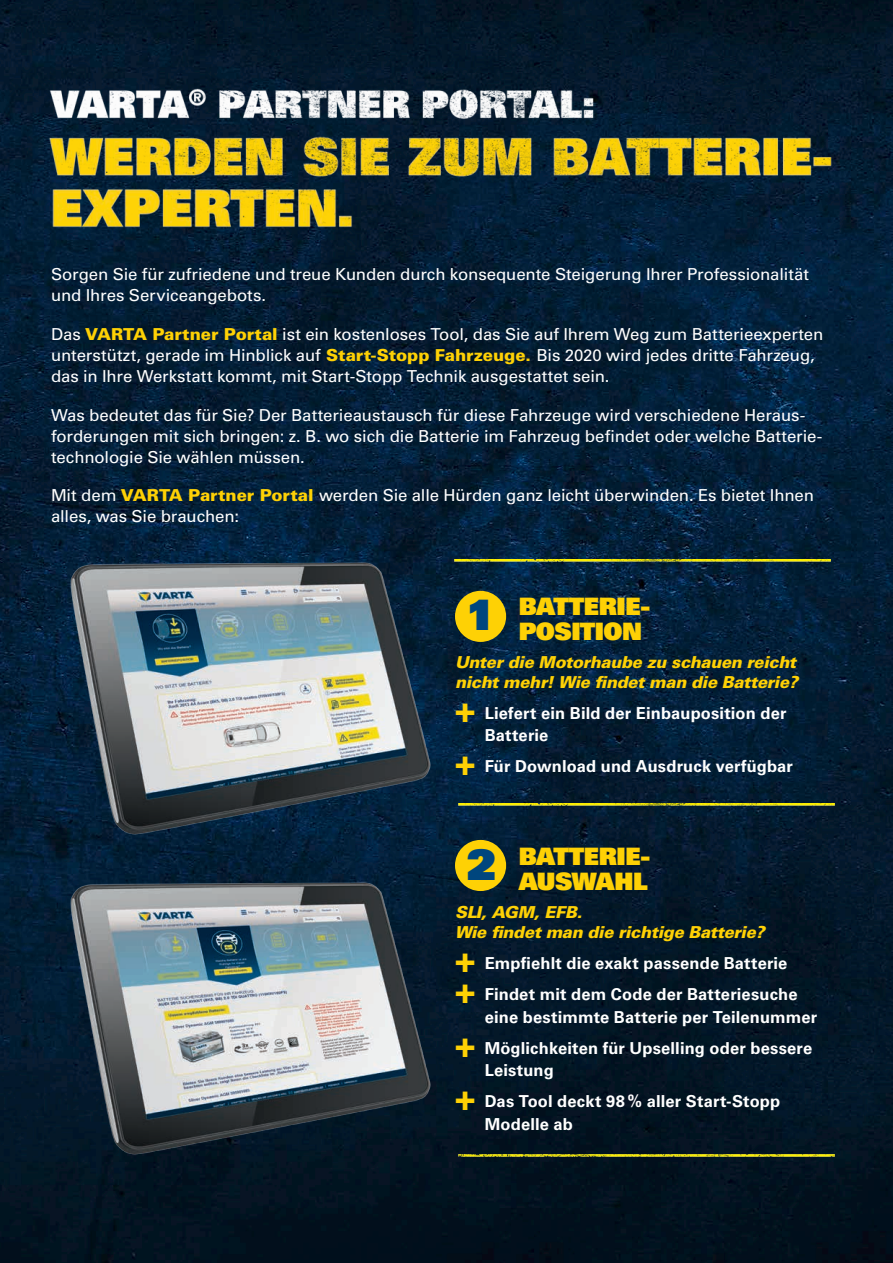
<style>
.page{position:relative;width:893px;height:1263px;background:#fff}
.page>*{position:absolute;margin:0;border:0;box-sizing:border-box;transform-origin:0 0}
.t1{font:42px "Univers LT Std X Black";color:#00467e}
.t2{font:24px/25.5px "Univers LT Std X Black";letter-spacing:-.02em;color:#fed105}
.t3{font:16.5px/21px "Univers LT Std";letter-spacing:-.005em;color:#fff}
.t4{font:700 16.5px/31px "Univers LT Std";letter-spacing:.01em;color:#fff}
.t5{font:italic 900 16.5px/19.5px "Univers LT Std";letter-spacing:-.02em;color:#fed105}
.s1{font-weight:900;color:#fed105}
.s2{font-size:34.5px;color:#fed105}
.s3{font-size:42px;color:#00467e}
</style>
<div class="page">
<img style="left:0;top:0;width:893px;height:1263px">
<img style="left:41px;top:547px;width:414px;height:309px">
<img style="left:41px;top:867px;width:414px;height:310px">
<div style="left:455px;top:591px;width:51px;height:51px;background:#fed105;border-radius:50%"></div>
<div style="left:455px;top:840px;width:51px;height:51px;background:#fed105;border-radius:50%"></div>
<img style="left:26px;top:72px;width:824px;height:173px">
<img style="left:455px;top:804px;width:408px;height:34px">
<img style="left:455px;top:1136px;width:408px;height:41px">
<img style="left:451px;top:559px;width:408px;height:39px">
<p class="t3" style="left:51px;top:264px;width:759px">Sorgen Sie für zufriedene und treue Kunden durch konsequente Steigerung Ihrer Professionalität und Ihres Serviceangebots.</p>
<p class="t3" style="left:51px;top:323px;width:774px">Das <span class="s1">VARTA Partner Portal</span> ist ein kostenloses Tool, das Sie auf Ihrem Weg zum Batterieexperten unterstützt, gerade im Hinblick auf <span class="s1">Start-Stopp Fahrzeuge.</span> Bis 2020 wird jedes dritte Fahrzeug, das in Ihre Werkstatt kommt, mit Start-Stopp Technik ausgestattet sein.</p>
<p class="t3" style="left:51px;top:404px;width:773px">Was bedeutet das für Sie? Der Batterieaustausch für diese Fahrzeuge wird verschiedene Heraus&shy;forderungen mit sich bringen: z. B. wo sich die Batterie im Fahrzeug befindet oder welche Batterie&shy;technologie Sie wählen müssen.</p>
<p class="t3" style="left:51px;top:485px;width:765px">Mit dem <span class="s1">VARTA Partner Portal</span> werden Sie alle Hürden ganz leicht überwinden. Es bietet Ihnen alles, was Sie brauchen:</p>
<h2 class="t2" style="left:519px;top:593px;width:133px">BATTERIE-<br>POSITION</h2>
<p class="t5" style="left:455px;top:652px;width:345px">Unter die Motorhaube zu schauen reicht nicht mehr! Wie findet man die Batterie?</p>
<p class="t4" style="left:485px;top:702px;width:303px;line-height:22.5px;text-indent:-30px"><span class="s2">+</span> Liefert ein Bild der Einbauposition der<br>Batterie</p>
<p class="t4" style="left:455px;top:751px;width:339px"><span class="s2">+</span> Für Download und Ausdruck verfügbar</p>
<h1 class="t1" style="left:466px;top:588px;width:31px">1</h1>
<h2 class="t2" style="left:466px;top:843px;width:185px;text-align:right"><span class="s3">2</span> BATTERIE-<br>AUSWAHL</h2>
<p class="t5" style="left:455px;top:903px;width:311px">SLI, AGM, EFB.<br>Wie findet man die richtige Batterie?</p>
<p class="t4" style="left:455px;top:948px;width:344px"><span class="s2">+</span> Empfiehlt die exakt passende Batterie <span class="s2">+</span> Findet mit dem Code der Batteriesuche</p>
<p class="t4" style="left:455px;top:1001px;width:364px;text-indent:30px">eine bestimmte Batterie per Teilenummer <span class="s2">+</span> Möglichkeiten für Upselling oder bessere</p>
<p class="t4" style="left:455px;top:1055px;width:327px;text-indent:30px">Leistung<br><span class="s2">+</span> Das Tool deckt 98 % aller Start-Stopp</p>
<p class="t4" style="left:485px;top:1108px;width:90px">Modelle ab</p>
</div>
